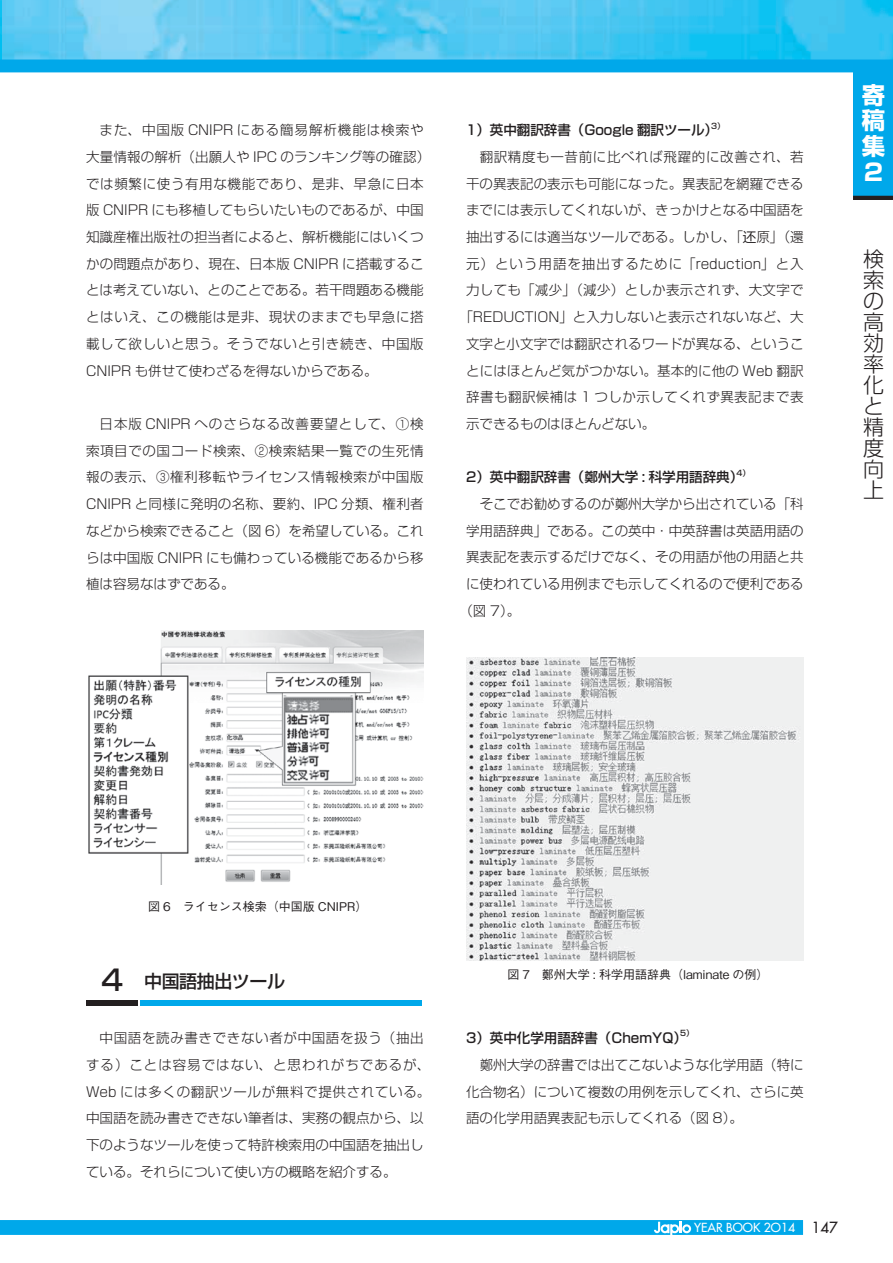
<style>
.page{position:relative;width:893px;height:1263px;background:#fff}
.page>*{position:absolute;margin:0;border:0;box-sizing:border-box;transform-origin:0 0}
.t1{font:700 23.4px/26px "Shin Go Pro";color:#fff;text-align:justify}
.t2{font:300 21px/21px "Shin Go Pro";color:#231f20;text-align:justify}
.t3{font:500 18px "Shin Go Pro";letter-spacing:-.025em;color:#231f20}
.t4{font:300 13.5px/26.7px "Shin Go Pr 5";color:#231f20}
.t5{font:500 13.5px "Shin Go Pr 5";color:#231f20}
.t6{font:300 13.5px "Shin Go Pr 5";letter-spacing:.07em;color:#231f20}
.t7{font:300 13.5px "Shin Go Pr 5";letter-spacing:.025em;color:#231f20}
.t8{font:300 13.5px "Shin Go Pr 5";letter-spacing:.035em;color:#231f20}
.t9{font:300 13.5px "Shin Go Pr 5";letter-spacing:.05em;color:#231f20}
.t10{font:500 12.15px "Futura Std";color:#fff}
.t11{font:500 12px "Gothic BBB Pro";color:#231f20}
.t12{font:500 7.8px "Shin Go Pr 5";color:#231f20}
.s1{font-family:"MPARUD Jingxihei Gbe DB";font-weight:400}
.s2{font-family:"Shin Go Pr 5";font-size:28.5px}
.s3{font-size:15px;color:#231f20}
</style>
<div class="page">
<div style="left:0;top:1220px;width:803px;height:15px;background:#00a8ea"></div>
<svg style="left:654px;top:1222px;width:37px;height:13px"></svg>
<img style="left:0;top:0;width:893px;height:60px">
<div style="left:0;top:60px;width:893px;height:12px;background:#00a8ea"></div>
<div style="left:853px;top:73px;width:40px;height:127px;background:#231f20"></div>
<div style="left:853px;top:68px;width:40px;height:128px;background:#00a8ea"></div>
<img style="left:88px;top:631px;width:336px;height:253px">
<img style="left:467px;top:657px;width:337px;height:303px">
<div style="left:140px;top:1000px;width:282px;height:6px;background:#00a8ea"></div>
<div style="left:86px;top:1000px;width:51px;height:6px;background:#231f20"></div>
<p class="t4" style="left:86px;top:115px;width:346px;text-indent:14px">また、中国版 CNIPR にある簡易解析機能は検索や大量情報の解析（出願人や IPC のランキング等の確認）では頻繁に使う有用な機能であり、是非、早急に日本版 CNIPR にも移植してもらいたいものであるが、中国知識産権出版社の担当者によると、解析機能にはいくつかの問題点があり、現在、日本版 CNIPR に搭載することは考えていない、とのことである。若干問題ある機能とはいえ、この機能は是非、現状のままでも早急に搭載して欲しいと思う。そうでないと引き続き、中国版<br>CNIPR も併せて使わざるを得ないからである。</p>
<p class="t4" style="left:86px;top:409px;width:339px;text-align:justify;text-indent:14px">日本版 CNIPR へのさらなる改善要望として、①検索項目での国コード検索、②検索結果一覧での生死情報の表示、③権利移転やライセンス情報検索が中国版CNIPR と同様に発明の名称、要約、IPC 分類、権利者などから検索できること（図 6）を希望している。これらは中国版 CNIPR にも備わっている機能であるから移植は容易なはずである。</p>
<p class="t5" style="left:466px;top:119px;width:253px">1）英中翻訳辞書（Google 翻訳ツール）</p>
<p class="t12" style="left:711px;top:119px;width:15px">3）</p>
<p class="t9" style="left:480px;top:146px;width:326px">翻訳精度も一昔前に比べれば飛躍的に改善され、若</p>
<p class="t4" style="left:466px;top:169px;width:339px">干の異表記の表示も可能になった。異表記を網羅できる</p>
<p class="t4" style="left:466px;top:196px;width:339px">までには表示してくれないが、きっかけとなる中国語を</p>
<p class="t4" style="left:466px;top:222px;width:339px">抽出するには適当なツールである。しかし、「<span class="s1">还</span>原」（還</p>
<p class="t6" style="left:466px;top:252px;width:339px">元）という用語を抽出するために「reduction」と入</p>
<p class="t7" style="left:466px;top:279px;width:339px">力しても「减少」（減少）としか表示されず、大文字で</p>
<p class="t4" style="left:459px;top:302px;width:346px">「REDUCTION」と入力しないと表示されないなど、大</p>
<p class="t4" style="left:466px;top:329px;width:339px">文字と小文字では翻訳されるワードが異なる、というこ</p>
<p class="t4" style="left:466px;top:356px;width:339px">とにはほとんど気がつかない。基本的に他の Web 翻訳</p>
<p class="t8" style="left:466px;top:386px;width:339px">辞書も翻訳候補は 1 つしか示してくれず異表記まで表</p>
<p class="t4" style="left:466px;top:409px;width:190px">示できるものはほとんどない。</p>
<p class="t5" style="left:466px;top:466px;width:278px">2）英中翻訳辞書（鄭州大学 : 科学用語辞典）</p>
<p class="t12" style="left:736px;top:466px;width:15px">4）</p>
<p class="t4" style="left:480px;top:489px;width:325px">そこでお勧めするのが鄭州大学から出されている「科</p>
<p class="t4" style="left:466px;top:516px;width:339px">学用語辞典」である。この英中・中英辞書は英語用語の</p>
<p class="t4" style="left:466px;top:543px;width:339px">異表記を表示するだけでなく、その用語が他の用語と共</p>
<p class="t4" style="left:466px;top:569px;width:339px">に使われている用例までも示してくれるので便利である</p>
<p class="t4" style="left:459px;top:596px;width:62px">（図 7）。</p>
<h1 class="t1" style="left:862px;top:79px;width:25px">寄稿集２</h1>
<h2 class="t2" style="left:863px;top:246px;width:22px">検索の高効率化と精度向上</h2>
<p class="t11" style="left:148px;top:897px;width:221px">図 6　ライセンス検索（中国版 CNIPR）</p>
<h3 class="t3" style="left:101px;top:966px;width:185px"><span class="s2">4</span> 中国語抽出ツール</h3>
<p class="t4" style="left:86px;top:1023px;width:346px;text-indent:14px">中国語を読み書きできない者が中国語を扱う（抽出する）ことは容易ではない、と思われがちであるが、<br>Web には多くの翻訳ツールが無料で提供されている。中国語を読み書きできない筆者は、実務の観点から、以下のようなツールを使って特許検索用の中国語を抽出している。それらについて使い方の概略を紹介する。</p>
<p class="t11" style="left:507px;top:965px;width:263px">図 7　鄭州大学 : 科学用語辞典（laminate の例）</p>
<p class="t5" style="left:466px;top:1027px;width:222px">3）英中化学用語辞書（ChemYQ）</p>
<p class="t12" style="left:680px;top:1027px;width:15px">5）</p>
<p class="t4" style="left:466px;top:1050px;width:339px;text-align:justify;text-indent:14px">鄭州大学の辞書では出てこないような化学用語（特に化合物名）について複数の用例を示してくれ、さらに英語の化学用語異表記も示してくれる（図 8）。</p>
<p class="t10" style="left:694px;top:1220px;width:145px">YEAR BOOK 2O14 <span class="s3">147</span></p>
</div>
